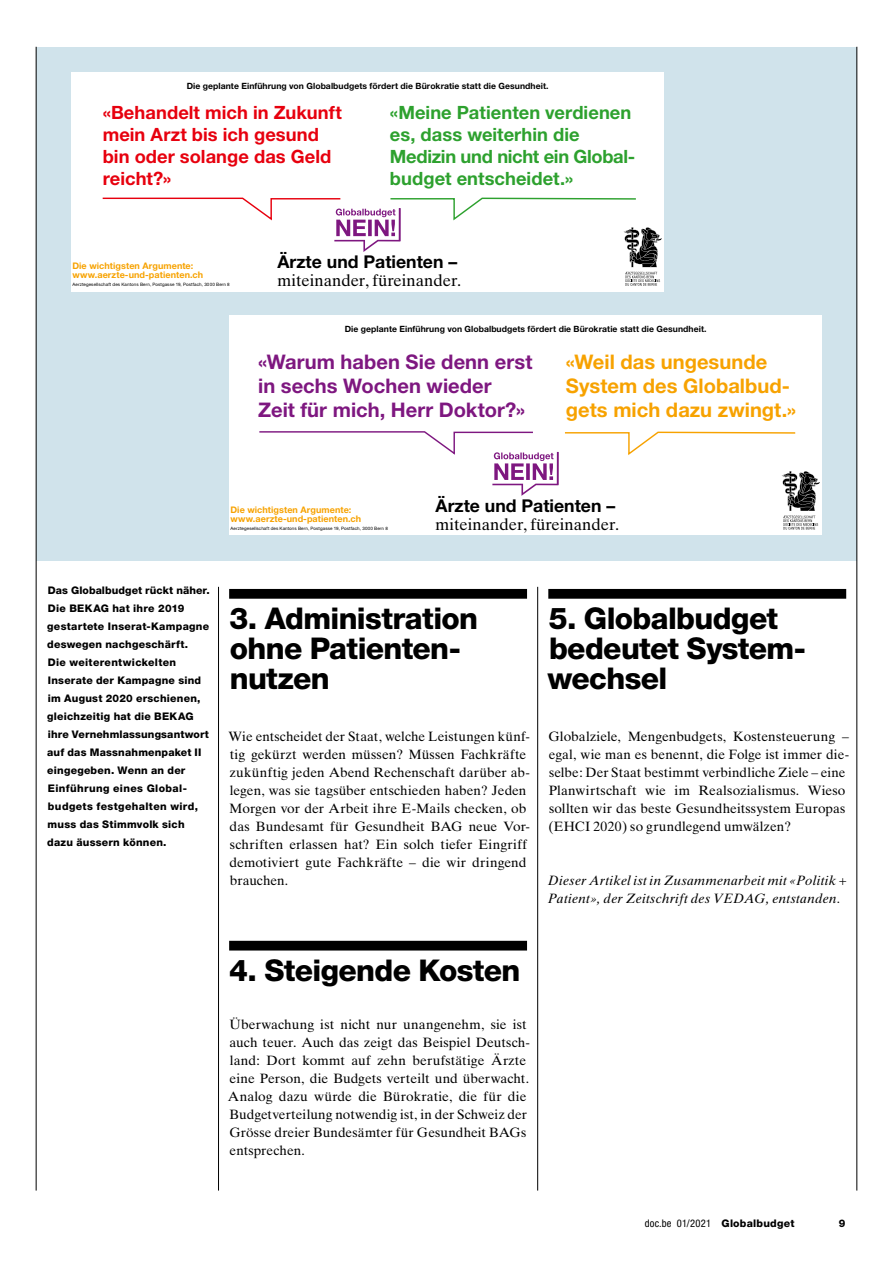
<style>
.page{position:relative;width:893px;height:1263px;background:#fff}
.page>*{position:absolute;margin:0;border:0;box-sizing:border-box;transform-origin:0 0}
.t1{font:800 30px/30px "Helvetica Neue LT Std";letter-spacing:-.02em;color:#000}
.t2{font:700 20.1px/24.2px "Helvetica Neue LT Std";color:#7e1780}
.t3{font:700 20.1px/24.2px "Helvetica Neue LT Std";color:#f7a200}
.t4{font:700 18.3px/22px "Helvetica Neue LT Std";color:#2da12e}
.t5{font:700 18.3px/22px "Helvetica Neue LT Std";letter-spacing:.005em;color:#e7000e}
.t6{font:700 17.7px "Helvetica Neue LT Std";color:#000}
.t7{font:16.65px "Times Ten LT Std";color:#000}
.t8{font:13.5px/18px "Times Ten";letter-spacing:.005em;color:#000}
.t9{font:italic 13.5px/18px "Times Ten";letter-spacing:.02em;color:#000}
.t10{font:800 10.5px/18px "Helvetica Neue LT Std";letter-spacing:.025em;color:#000}
.t11{font:condensed 10.5px "Helvetica Neue LT Std";letter-spacing:.015em;color:#000}
.t12{font:700 9px/9px "Helvetica Neue LT Std";letter-spacing:.005em;color:#f7a200}
.t13{font:700 8.55px "Helvetica Neue LT Std";letter-spacing:.01em;color:#000}
.t14{font:4.5px "Helvetica Neue LT Std";letter-spacing:.02em;color:#000}
.s1{font-weight:800;font-stretch:normal}
</style>
<div class="page">
<hr style="left:537px;top:587px;width:1px;height:603px;background:#000">
<hr style="left:218px;top:587px;width:1px;height:603px;background:#000">
<div style="left:229px;top:589px;width:298px;height:10px;background:#000"></div>
<div style="left:229px;top:941px;width:298px;height:9px;background:#000"></div>
<div style="left:36px;top:47px;width:821px;height:513px;background:#d0e3eb"></div>
<div style="left:71px;top:72px;width:593px;height:220px;background:#fff"></div>
<svg style="left:102px;top:197px;width:560px;height:89px"></svg>
<div style="left:229px;top:315px;width:593px;height:220px;background:#fff"></div>
<svg style="left:259px;top:431px;width:561px;height:99px"></svg>
<div style="left:548px;top:589px;width:298px;height:10px;background:#000"></div>
<hr style="left:857px;top:47px;width:1px;height:1143px;background:#000">
<hr style="left:36px;top:47px;width:1px;height:1143px;background:#000">
<p class="t13" style="left:187px;top:80px;width:363px">Die geplante Einführung von Globalbudgets fördert die Bürokratie statt die Gesundheit.</p>
<h3 class="t5" style="left:103px;top:101px;width:241px">«Behandelt mich in Zukunft mein Arzt bis ich gesund bin oder solange das Geld reicht?»</h3>
<h3 class="t4" style="left:390px;top:101px;width:247px">«Meine Patienten verdienen es, dass weiterhin die<br>Medizin und nicht ein Global&shy;budget entscheidet.»</h3>
<p class="t12" style="left:72px;top:261px;width:132px">Die wichtigsten Argumente: www.aerzte-und-patienten.ch</p>
<p class="t14" style="left:72px;top:282px;width:159px">Aerztegesellschaft des Kantons Bern, Postgasse 19, Postfach, 3000 Bern 8</p>
<h3 class="t6" style="left:278px;top:251px;width:181px">Ärzte und Patienten –</h3>
<p class="t7" style="left:278px;top:270px;width:185px">miteinander, füreinander.</p>
<p class="t13" style="left:345px;top:324px;width:363px">Die geplante Einführung von Globalbudgets fördert die Bürokratie statt die Gesundheit.</p>
<h2 class="t2" style="left:258px;top:349px;width:276px">«Warum haben Sie denn erst in sechs Wochen wieder<br>Zeit für mich, Herr Doktor?»</h2>
<h2 class="t3" style="left:566px;top:349px;width:232px">«Weil das ungesunde<br>System des Globalbud&shy;gets mich dazu zwingt.»</h2>
<p class="t12" style="left:230px;top:505px;width:132px">Die wichtigsten Argumente: www.aerzte-und-patienten.ch</p>
<p class="t14" style="left:230px;top:525px;width:159px">Aerztegesellschaft des Kantons Bern, Postgasse 19, Postfach, 3000 Bern 8</p>
<h3 class="t6" style="left:436px;top:495px;width:181px">Ärzte und Patienten –</h3>
<p class="t7" style="left:436px;top:514px;width:185px">miteinander, füreinander.</p>
<p class="t10" style="left:47px;top:581px;width:164px">Das Globalbudget rückt näher.<br>Die BEKAG hat ihre 2019 gestartete Inserat-Kampagne deswegen nachgeschärft.<br>Die weiterentwickelten<br>Inserate der Kampagne sind im August 2020 erschienen, gleichzeitig hat die BEKAG ihre Vernehmlassungsantwort auf das Massnahmenpaket II eingegeben. Wenn an der<br>Einführung eines Global&shy;budgets festgehalten wird, muss das Stimmvolk sich dazu äussern können.</p>
<h1 class="t1" style="left:230px;top:603px;width:250px">3. Administration ohne Patienten&shy;nutzen</h1>
<p class="t8" style="left:229px;top:727px;width:303px">Wie entscheidet der Staat, welche Leistungen künf&shy;tig gekürzt werden müssen? Müssen Fachkräfte zukünftig jeden Abend Rechenschaft darüber ab&shy;legen, was sie tagsüber entschieden haben? Jeden Morgen vor der Arbeit ihre E-Mails checken, ob das Bundesamt für Gesundheit BAG neue Vor&shy;schriften erlassen hat? Ein solch tiefer Eingriff demotiviert gute Fachkräfte – die wir dringend brauchen.</p>
<h1 class="t1" style="left:548px;top:603px;width:260px">5. Globalbudget bedeutet System&shy;wechsel</h1>
<p class="t8" style="left:548px;top:727px;width:302px">Globalziele, Mengenbudgets, Kostensteuerung – egal, wie man es benennt, die Folge ist immer die&shy;selbe: Der Staat bestimmt verbindliche Ziele – eine Planwirtschaft wie im Realsozialismus. Wieso sollten wir das beste Gesundheitssystem Europas (EHCI 2020) so grundlegend umwälzen?</p>
<p class="t9" style="left:548px;top:871px;width:301px">Dieser Artikel ist in Zusammenarbeit mit «Politik +<br>Patient», der Zeitschrift des VEDAG, entstanden.</p>
<h1 class="t1" style="left:229px;top:955px;width:293px">4. Steigende Kosten</h1>
<p class="t8" style="left:228px;top:1015px;width:304px">Überwachung ist nicht nur unangenehm, sie ist auch teuer. Auch das zeigt das Beispiel Deutsch&shy;land: Dort kommt auf zehn berufstätige Ärzte eine Person, die Budgets verteilt und überwacht.<br>Analog dazu würde die Bürokratie, die für die Budgetverteilung notwendig ist, in der Schweiz der Grösse dreier Bundesämter für Gesundheit BAGs entsprechen.</p>
<p class="t11" style="left:645px;top:1217px;width:151px">doc.be 01/2021 <span class="s1">Globalbudget</span></p>
<p class="t10" style="left:839px;top:1214px;width:8px">9</p>
</div>
